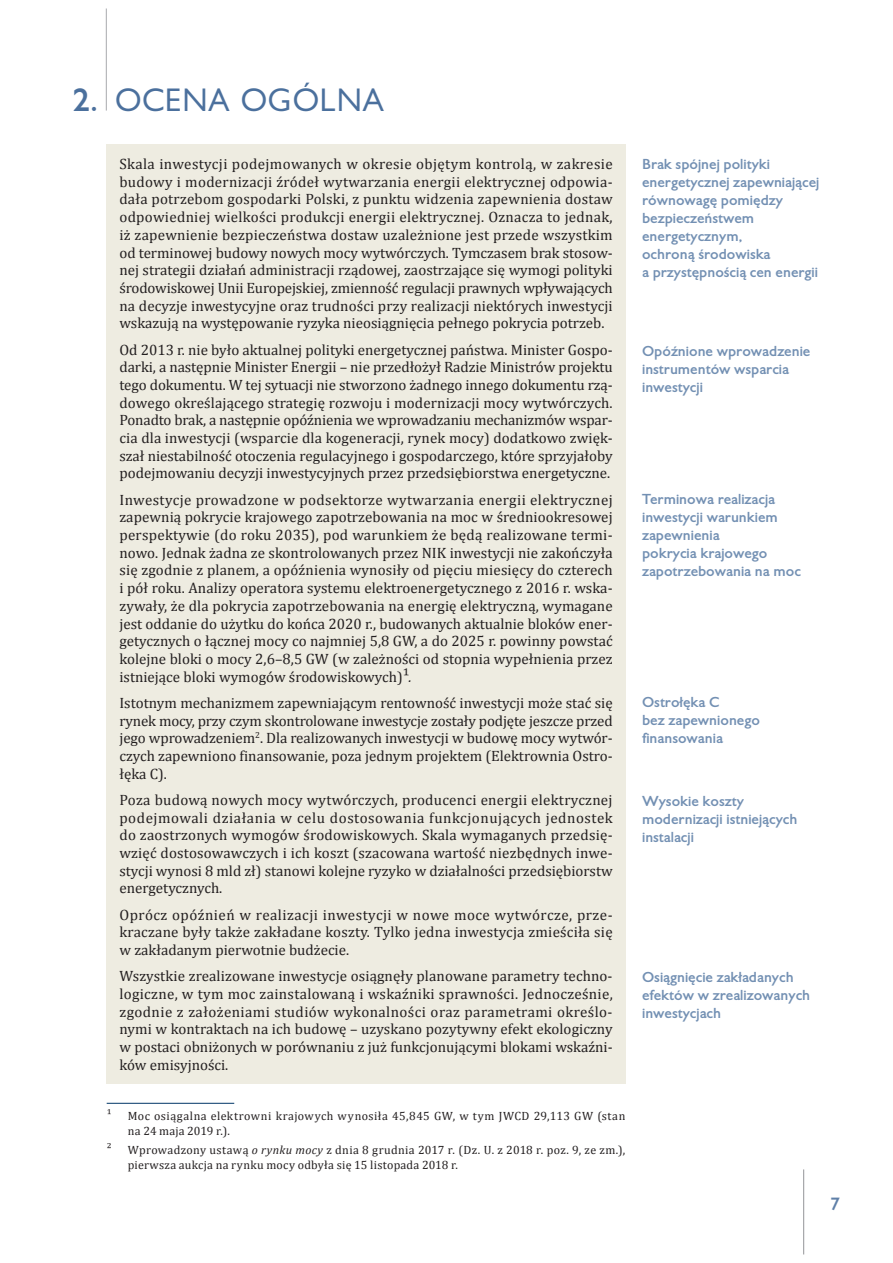
<style>
.page{position:relative;width:893px;height:1263px;background:#fff}
.page>*{position:absolute;margin:0;border:0;box-sizing:border-box;transform-origin:0 0}
.t1{font:30px "Gilead TTEFN";letter-spacing:.05em;color:#4b709d}
.t2{font:700 30px "Gilead TTEFN";color:#4b709d}
.t3{font:700 16.5px "Gilead TTEFN";color:#5f80a8}
.t4{font:15px/17.7px "Cambria";color:#231f20;text-align:justify}
.t5{font:700 13.5px/18px "Gilead TTEFN";color:#7390b3}
.t6{font:12px/15px "Cambria";letter-spacing:.03em;color:#231f20}
.s1{font-size:16.5px}
.s2{font-style:italic}
</style>
<div class="page">
<hr style="left:106px;top:9px;width:1px;height:102px;background:#a8a9ad">
<hr style="left:803px;top:1169px;width:1px;height:85px;background:#939598">
<div style="left:106px;top:145px;width:519px;height:939px;background:#eeece1"></div>
<hr style="left:107px;top:1103px;width:127px;height:1px;background:#003667">
<h1 class="t2" style="left:73px;top:80px;width:26px">2.</h1>
<h1 class="t1" style="left:115px;top:79px;width:271px">OCENA OGÓLNA</h1>
<p class="t4" style="left:119px;top:155px;width:495px">Skala inwestycji podejmowanych w okresie objętym kontrolą, w zakresie budowy i modernizacji źródeł wytwarzania energii elektrycznej odpowia&shy;dała potrzebom gospodarki Polski, z punktu widzenia zapewnienia dostaw odpowiedniej wielkości produkcji energii elektrycznej. Oznacza to jednak, iż zapewnienie bezpieczeństwa dostaw uzależnione jest przede wszystkim od terminowej budowy nowych mocy wytwórczych. Tymczasem brak stosow&shy;nej strategii działań administracji rządowej, zaostrzające się wymogi polityki środowiskowej Unii Europejskiej, zmienność regulacji prawnych wpływających na decyzje inwestycyjne oraz trudności przy realizacji niektórych inwestycji wskazują na występowanie ryzyka nieosiągnięcia pełnego pokrycia potrzeb.</p>
<p class="t4" style="left:119px;top:340px;width:495px">Od 2013 r. nie było aktualnej polityki energetycznej państwa. Minister Gospo&shy;darki, a następnie Minister Energii – nie przedłożył Radzie Ministrów projektu tego dokumentu. W tej sytuacji nie stworzono żadnego innego dokumentu rzą&shy;dowego określającego strategię rozwoju i modernizacji mocy wytwórczych.<br>Ponadto brak, a następnie opóźnienia we wprowadzaniu mechanizmów wspar&shy;cia dla inwestycji (wsparcie dla kogeneracji, rynek mocy) dodatkowo zwięk&shy;szał niestabilność otoczenia regulacyjnego i gospodarczego, które sprzyjałoby podejmowaniu decyzji inwestycyjnych przez przedsiębiorstwa energetyczne.</p>
<p class="t4" style="left:119px;top:491px;width:495px">Inwestycje prowadzone w podsektorze wytwarzania energii elektrycznej zapewnią pokrycie krajowego zapotrzebowania na moc w średniookresowej perspektywie (do roku 2035), pod warunkiem że będą realizowane termi&shy;nowo. Jednak żadna ze skontrolowanych przez NIK inwestycji nie zakończyła się zgodnie z planem, a opóźnienia wynosiły od pięciu miesięcy do czterech i pół roku. Analizy operatora systemu elektroenergetycznego z 2016 r. wska&shy;zywały, że dla pokrycia zapotrzebowania na energię elektryczną, wymagane jest oddanie do użytku do końca 2020 r., budowanych aktualnie bloków ener&shy;getycznych o łącznej mocy co najmniej 5,8 GW, a do 2025 r. powinny powstać kolejne bloki o mocy 2,6–8,5 GW (w zależności od stopnia wypełnienia przez istniejące bloki wymogów środowiskowych)<span class="s1">1</span><span class="s2">.</span></p>
<p class="t4" style="left:119px;top:694px;width:495px">Istotnym mechanizmem zapewniającym rentowność inwestycji może stać się rynek mocy, przy czym skontrolowane inwestycje zostały podjęte jeszcze przed jego wprowadzeniem<sup>2</sup>. Dla realizowanych inwestycji w budowę mocy wytwór&shy;czych zapewniono finansowanie, poza jednym projektem (Elektrownia Ostro&shy;łęka C).</p>
<p class="t4" style="left:119px;top:791px;width:495px">Poza budową nowych mocy wytwórczych, producenci energii elektrycznej podejmowali działania w celu dostosowania funkcjonujących jednostek do zaostrzonych wymogów środowiskowych. Skala wymaganych przedsię&shy;wzięć dostosowawczych i ich koszt (szacowana wartość niezbędnych inwe&shy;stycji wynosi 8 mld zł) stanowi kolejne ryzyko w działalności przedsiębiorstw energetycznych.</p>
<p class="t4" style="left:119px;top:905px;width:495px">Oprócz opóźnień w realizacji inwestycji w nowe moce wytwórcze, prze&shy;kraczane były także zakładane koszty. Tylko jedna inwestycja zmieściła się w zakładanym pierwotnie budżecie.</p>
<p class="t4" style="left:119px;top:967px;width:495px">Wszystkie zrealizowane inwestycje osiągnęły planowane parametry techno&shy;logiczne, w tym moc zainstalowaną i wskaźniki sprawności. Jednocześnie, zgodnie z założeniami studiów wykonalności oraz parametrami określo&shy;nymi w kontraktach na ich budowę – uzyskano pozytywny efekt ekologiczny w postaci obniżonych w porównaniu z już funkcjonującymi blokami wskaźni&shy;ków emisyjności.</p>
<p class="t6" style="left:107px;top:1107px;width:6px">1</p>
<p class="t6" style="left:107px;top:1141px;width:6px">2</p>
<p class="t6" style="left:128px;top:1109px;width:499px">Moc osiągalna elektrowni krajowych wynosiła 45,845 GW, w tym JWCD 29,113 GW (stan na 24 maja 2019 r.).</p>
<p class="t6" style="left:128px;top:1143px;width:499px">Wprowadzony ustawą <span class="s2">o rynku mocy</span> z dnia 8 grudnia 2017 r. (Dz. U. z 2018 r. poz. 9, ze zm.), pierwsza aukcja na rynku mocy odbyła się 15 listopada 2018 r.</p>
<p class="t5" style="left:642px;top:155px;width:179px">Brak spójnej polityki energetycznej zapewniającej równowagę pomiędzy bezpieczeństwem energetycznym,<br>ochroną środowiska<br>a przystępnością cen energii</p>
<p class="t5" style="left:642px;top:342px;width:170px">Opóźnione wprowadzenie instrumentów wsparcia inwestycji</p>
<p class="t5" style="left:642px;top:490px;width:160px">Terminowa realizacja inwestycji warunkiem zapewnienia<br>pokrycia krajowego zapotrzebowania na moc</p>
<p class="t5" style="left:642px;top:693px;width:119px">Ostrołęka C<br>bez zapewnionego finansowania</p>
<p class="t5" style="left:642px;top:792px;width:157px">Wysokie koszty modernizacji istniejących instalacji</p>
<p class="t5" style="left:642px;top:967px;width:170px">Osiągnięcie zakładanych efektów w zrealizowanych inwestycjach</p>
<p class="t3" style="left:831px;top:1193px;width:11px">7</p>
</div>
